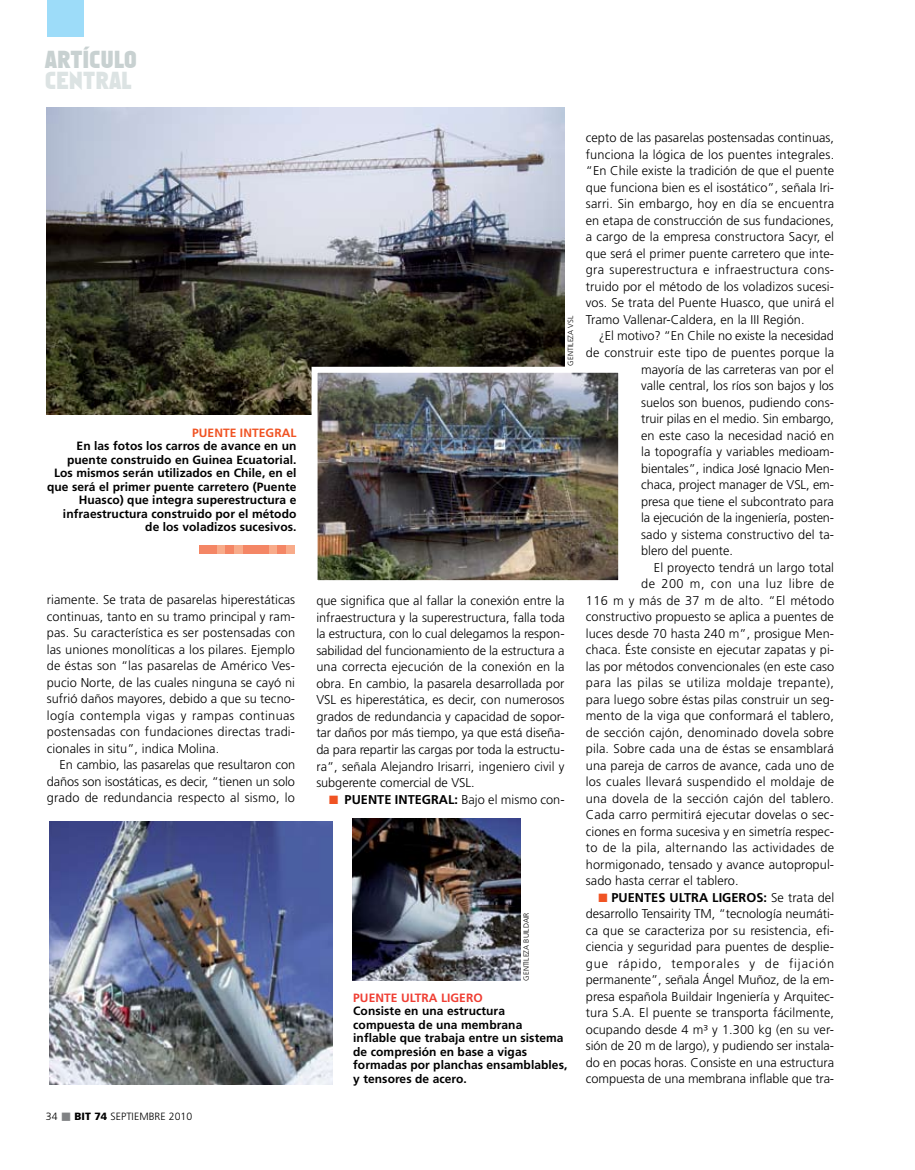
<style>
.page{position:relative;width:915px;height:1170px;background:#fff}
.page>*{position:absolute;margin:0;border:0;box-sizing:border-box;transform-origin:0 0}
.t1{font:22.5px "Faktos";letter-spacing:.02em;color:#c8d1d1}
.t2{font:22.5px "Faktos";letter-spacing:.02em;color:#dce3e3}
.t3{font:300 12.75px/16.5px "Frutiger";letter-spacing:.005em;color:#000;text-align:justify}
.t4{font:300 12.75px "Frutiger";letter-spacing:.03em;color:#000}
.t5{font:300 12.75px "Frutiger";letter-spacing:.025em;color:#000}
.t6{font:700 12.75px "Frutiger";color:#000}
.t7{font:700 12px/13.5px "Frutiger";letter-spacing:.005em;color:#000}
.t8{font:700 12px "Frutiger";letter-spacing:.005em;color:#ef3e33}
.t9{font:700 12px "Frutiger";letter-spacing:.005em;color:#f05323}
.t10{font:300 10.5px "Frutiger";letter-spacing:.005em;color:#000}
.t11{font:300 7.5px "Frutiger";letter-spacing:.005em;color:#000}
.s1{color:#808284}
.s2{font-weight:900}
.s3{color:#f05323}
.s4{font-weight:300}
.s5{font-weight:700}
</style>
<div class="page">
<div style="left:47px;top:0;width:36px;height:37px;background:#9ddcf9"></div>
<img style="left:46px;top:107px;width:518px;height:307px">
<img style="left:50px;top:821px;width:282px;height:263px">
<img style="left:318px;top:374px;width:299px;height:205px">
<div style="left:311px;top:367px;width:313px;height:219px;border:6px solid #fff"></div>
<div style="left:199px;top:545px;width:9px;height:9px;background:#f48665"></div>
<div style="left:208px;top:545px;width:9px;height:9px;background:#f48665"></div>
<div style="left:216px;top:545px;width:9px;height:9px;background:#f8ab8a"></div>
<div style="left:225px;top:545px;width:9px;height:9px;background:#f48665"></div>
<div style="left:234px;top:545px;width:9px;height:9px;background:#f8ab8a"></div>
<div style="left:242px;top:545px;width:9px;height:9px;background:#f48665"></div>
<div style="left:251px;top:545px;width:9px;height:9px;background:#f48665"></div>
<div style="left:260px;top:545px;width:9px;height:9px;background:#f48665"></div>
<div style="left:269px;top:545px;width:8px;height:9px;background:#f8ab8a"></div>
<div style="left:277px;top:545px;width:9px;height:9px;background:#f48665"></div>
<div style="left:286px;top:545px;width:9px;height:9px;background:#f8ab8a"></div>
<img style="left:352px;top:818px;width:168px;height:162px">
<h1 class="t1" style="left:45px;top:46px;width:93px">ARTÍCULO</h1>
<h1 class="t2" style="left:45px;top:67px;width:88px">CENTRAL</h1>
<p class="t9" style="left:192px;top:425px;width:103px">Puente integral</p>
<p class="t7" style="left:47px;top:439px;width:251px;text-align:right">En las fotos los carros de avance en un puente construido en Guinea Ecuatorial.<br>Los mismos serán utilizados en Chile, en el que será el primer puente carretero (Puente Huasco) que integra superestructura e infraestructura construido por el método de los voladizos sucesivos.</p>
<p class="t3" style="left:47px;top:591px;width:250px">riamente. Se trata de pasarelas hiperestáticas continuas, tanto en su tramo principal y ram&shy;pas. Su característica es ser postensadas con las uniones monolíticas a los pilares. Ejemplo de éstas son “las pasarelas de Américo Ves&shy;pucio Norte, de las cuales ninguna se cayó ni sufrió daños mayores, debido a que su tecno&shy;logía contempla vigas y rampas continuas postensadas con fundaciones directas tradi&shy;cionales in situ”, indica Molina.</p>
<p class="t3" style="left:47px;top:756px;width:250px;text-indent:13px">En cambio, las pasarelas que resultaron con daños son isostáticas, es decir, “tienen un solo grado de redundancia respecto al sismo, lo</p>
<p class="t10" style="left:46px;top:1110px;width:148px">34 <span class="s1">■</span> <span class="s2">BIT 74</span> septiembre 2010</p>
<p class="t11" style="left:566px;top:365px;width:51px;rotate:-90deg">gentileza vsl</p>
<p class="t3" style="left:316px;top:592px;width:250px">que significa que al fallar la conexión entre la infraestructura y la superestructura, falla toda la estructura, con lo cual delegamos la respon&shy;sabilidad del funcionamiento de la estructura a una correcta ejecución de la conexión en la obra. En cambio, la pasarela desarrollada por VSL</p>
<p class="t3" style="left:316px;top:691px;width:250px;text-indent:24px">es hiperestática, es decir, con numerosos grados de redundancia y capacidad de sopor&shy;tar daños por más tiempo, ya que está diseña&shy;da para repartir las cargas por toda la estructu&shy;ra”, señala Alejandro Irisarri, ingeniero civil y subgerente comercial de VSL.</p>
<p class="t6" style="left:329px;top:791px;width:237px"><span class="s3">■</span> Puente integral: <span class="s4">Bajo el mismo con-</span></p>
<p class="t11" style="left:521px;top:980px;width:70px;rotate:-90deg">gentileza buildair</p>
<p class="t8" style="left:353px;top:990px;width:131px">Puente ultra ligero</p>
<p class="t7" style="left:353px;top:1004px;width:216px">Consiste en una estructura compuesta de una membrana inflable que trabaja entre un sistema de compresión en base a vigas formadas por planchas ensamblables, y tensores de acero.</p>
<p class="t3" style="left:585px;top:130px;width:250px">cepto de las pasarelas postensadas continuas, funciona la lógica de los puentes integrales. “En Chile existe la tradición de que el puente que funciona bien es el isostático”, señala Iri&shy;sarri. Sin embargo, hoy en día se encuentra en etapa de construcción de sus fundaciones, a cargo de la empresa constructora Sacyr, el que será el primer puente carretero que inte&shy;gra superestructura e infraestructura cons&shy;truido por el método de los voladizos sucesi&shy;vos. Se trata del Puente H uasco, que unirá el Tramo Vallenar-Caldera, en la III Región.</p>
<p class="t3" style="left:598px;top:328px;width:237px">¿El motivo? “En Chile no existe la necesidad</p>
<p class="t3" style="left:585px;top:344px;width:250px">de construir este tipo de puentes porque la</p>
<p class="t3" style="left:641px;top:361px;width:194px">mayoría de las carreteras van por el</p>
<p class="t3" style="left:641px;top:377px;width:194px">valle central, los ríos son bajos y los</p>
<p class="t3" style="left:641px;top:394px;width:194px">suelos son buenos, pudiendo cons-</p>
<p class="t3" style="left:641px;top:410px;width:194px">truir pilas en el medio. Sin embargo,</p>
<p class="t3" style="left:641px;top:427px;width:194px">en este caso la necesidad nació en</p>
<p class="t3" style="left:641px;top:443px;width:194px">la topografía y variables medioam-</p>
<p class="t3" style="left:641px;top:460px;width:194px">bientales”, indica José Ignacio Men-</p>
<p class="t3" style="left:641px;top:476px;width:194px">chaca, project manager de VSL, em-</p>
<p class="t3" style="left:641px;top:493px;width:194px">presa que tiene el subcontrato para</p>
<p class="t3" style="left:641px;top:509px;width:194px">la ejecución de la ingeniería, posten-</p>
<p class="t3" style="left:641px;top:526px;width:194px">sado y sistema constructivo del ta-</p>
<p class="t3" style="left:641px;top:542px;width:93px">blero del puente.</p>
<p class="t3" style="left:653px;top:559px;width:181px">El proyecto tendrá un largo total</p>
<p class="t3" style="left:641px;top:575px;width:194px">de 200 m, con una luz libre de</p>
<p class="t3" style="left:585px;top:592px;width:250px">116 m y más de 37 m de alto. “El método</p>
<p class="t3" style="left:585px;top:608px;width:249px">constructivo propuesto se aplica a puentes de</p>
<p class="t3" style="left:585px;top:625px;width:250px">luces desde 70 hasta 240 m”, prosigue Men-</p>
<p class="t3" style="left:585px;top:641px;width:250px">chaca. Éste consiste en ejecutar zapatas y pi-</p>
<p class="t3" style="left:585px;top:658px;width:250px">las por métodos convencionales (en este caso</p>
<p class="t4" style="left:585px;top:675px;width:249px">para las pilas se utiliza moldaje trepante),</p>
<p class="t3" style="left:585px;top:691px;width:250px">para luego sobre éstas pilas construir un seg-</p>
<p class="t3" style="left:585px;top:707px;width:249px">mento de la viga que conformará el tablero,</p>
<p class="t3" style="left:585px;top:724px;width:249px">de sección cajón, denominado dovela sobre</p>
<p class="t3" style="left:585px;top:740px;width:249px">pila. Sobre cada una de éstas se ensamblará</p>
<p class="t3" style="left:585px;top:757px;width:250px">una pareja de carros de avance, cada uno de</p>
<p class="t3" style="left:585px;top:773px;width:249px">los cuales llevará suspendido el moldaje de</p>
<p class="t3" style="left:585px;top:790px;width:250px">una dovela de la sección cajón del tablero.</p>
<p class="t3" style="left:585px;top:806px;width:250px">Cada carro permitirá ejecutar dovelas o sec-</p>
<p class="t3" style="left:585px;top:823px;width:250px">ciones en forma sucesiva y en simetría respec-</p>
<p class="t5" style="left:585px;top:840px;width:250px">to de la pila, alternando las actividades de</p>
<p class="t3" style="left:585px;top:856px;width:250px">hormigonado, tensado y avance autopropul-</p>
<p class="t3" style="left:585px;top:872px;width:154px">sado hasta cerrar el tablero.</p>
<p class="t3" style="left:585px;top:889px;width:250px;text-indent:13px"><span class="s3">■</span> <span class="s5">Puentes ultra ligeros:</span> Se trata del desarrollo Tensairity TM, “tecnología neumáti&shy;ca que se caracteriza por su resistencia, efi&shy;ciencia y seguridad para puentes de desplie&shy;gue rápido, temporales y de fijación permanente”, señala Ángel M uñoz, de la em&shy;presa española Buildair Ingeniería y Arquitec&shy;tura S.A. El puente se transporta fácilmente, ocupando desde 4 m³ y 1.300 kg (en su ver&shy;sión de 20 m de largo), y pudiendo ser instala&shy;do en pocas horas. Consiste en una estructura compuesta de una membrana inflable que tra-</p>
</div>
